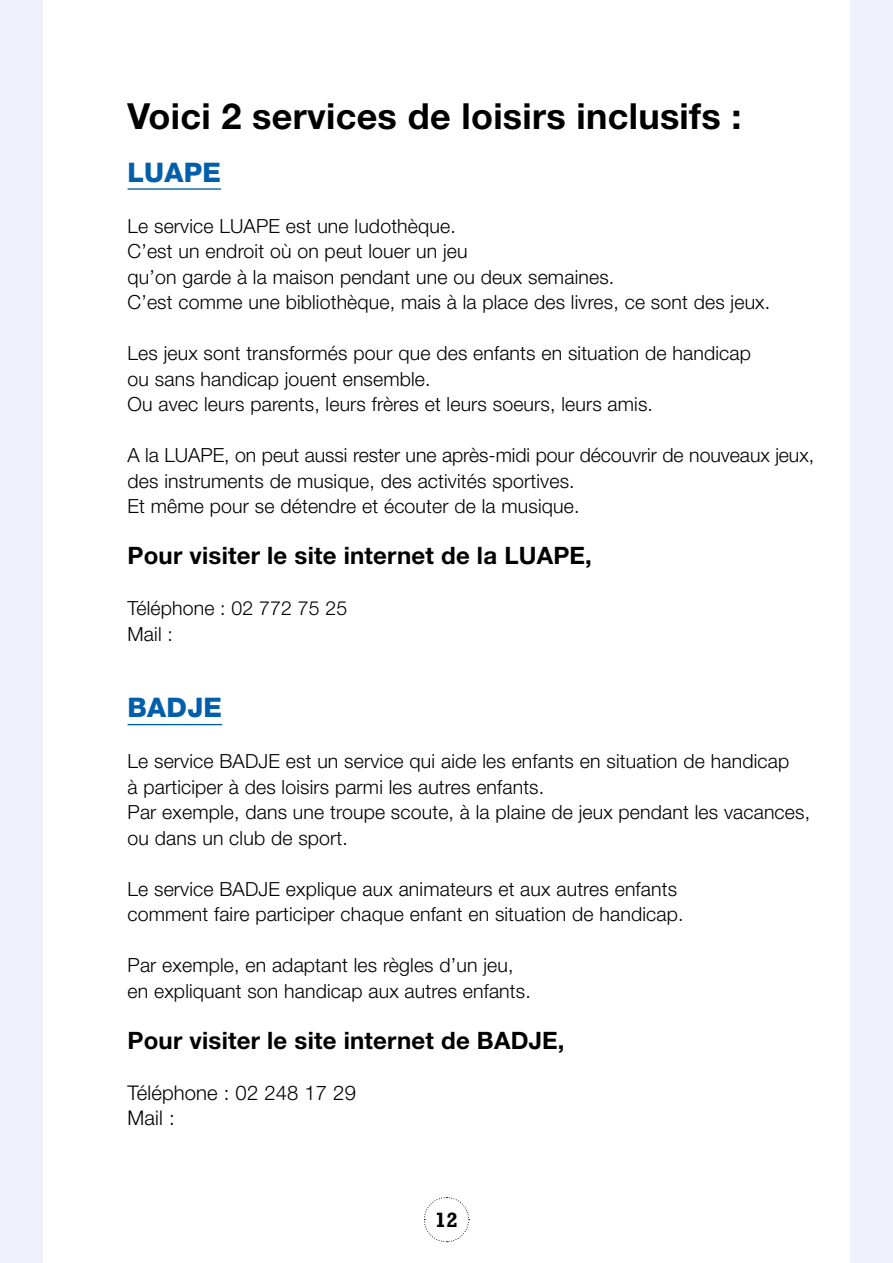
<style>
.page{position:relative;width:893px;height:1263px;background:#fff}
.page>*{position:absolute;margin:0;border:0;box-sizing:border-box;transform-origin:0 0}
.t1{font:700 36px "Helvetica Neue LT Std";letter-spacing:.01em;color:#000}
.t2{font:800 27px "Helvetica Neue LT Std";letter-spacing:.01em;color:#005fab}
.t3{font:700 24px "Helvetica Neue LT Std";letter-spacing:.01em;color:#000}
.t4{font:700 21px "Rockwell Std";color:#000}
.t5{font:300 20.25px/25.5px "Helvetica Neue LT Std";letter-spacing:.01em;color:#000}
.t6{font:300 19.5px/25.5px "Helvetica Neue LT Std";letter-spacing:.01em;color:#000}
</style>
<div class="page">
<hr style="left:128px;top:188px;width:93px;height:2px;background:#005fab">
<hr style="left:128px;top:724px;width:94px;height:1px;background:#005fab">
<div style="left:0;top:0;width:43px;height:1263px;background:#eef1fa"></div>
<div style="left:850px;top:0;width:43px;height:1263px;background:#eef1fa"></div>
<svg style="left:424px;top:1197px;width:46px;height:45px"></svg>
<h1 class="t1" style="left:128px;top:94px;width:615px">Voici 2 services de loisirs inclusifs :</h1>
<h2 class="t2" style="left:128px;top:156px;width:95px">LUAPE</h2>
<p class="t6" style="left:128px;top:212px;width:644px">Le service LUAPE est une ludothèque.<br>C’est un endroit où on peut louer un jeu<br>qu’on garde à la maison pendant une ou deux semaines.<br>C’est comme une bibliothèque, mais à la place des livres, ce sont des jeux.</p>
<p class="t6" style="left:128px;top:340px;width:625px">Les jeux sont transformés pour que des enfants en situation de handicap ou sans handicap jouent ensemble.<br>Ou avec leurs parents, leurs frères et leurs soeurs, leurs amis.</p>
<p class="t6" style="left:128px;top:442px;width:688px">A la LUAPE, on peut aussi rester une après-midi pour découvrir de nouveaux jeux, des instruments de musique, des activités sportives.<br>Et même pour se détendre et écouter de la musique.</p>
<p class="t3" style="left:128px;top:541px;width:466px">Pour visiter le site internet de la LUAPE,</p>
<p class="t6" style="left:128px;top:595px;width:221px">Téléphone : 02 772 75 25<br>Mail :</p>
<h2 class="t2" style="left:128px;top:691px;width:96px">BADJE</h2>
<p class="t6" style="left:128px;top:748px;width:684px">Le service BADJE est un service qui aide les enfants en situation de handicap<br>à participer à des loisirs parmi les autres enfants.<br>Par exemple, dans une troupe scoute, à la plaine de jeux pendant les vacances, ou dans un club de sport.</p>
<p class="t6" style="left:128px;top:875px;width:557px">Le service BADJE explique aux animateurs et aux autres enfants comment faire participer chaque enfant en situation de handicap.</p>
<p class="t6" style="left:128px;top:952px;width:405px">Par exemple, en adaptant les règles d’un jeu, en expliquant son handicap aux autres enfants.</p>
<p class="t3" style="left:128px;top:1025px;width:439px">Pour visiter le site internet de BADJE,</p>
<p class="t5" style="left:128px;top:1079px;width:230px">Téléphone : 02 248 17 29<br>Mail :</p>
<p class="t4" style="left:435px;top:1208px;width:25px">12</p>
</div>
